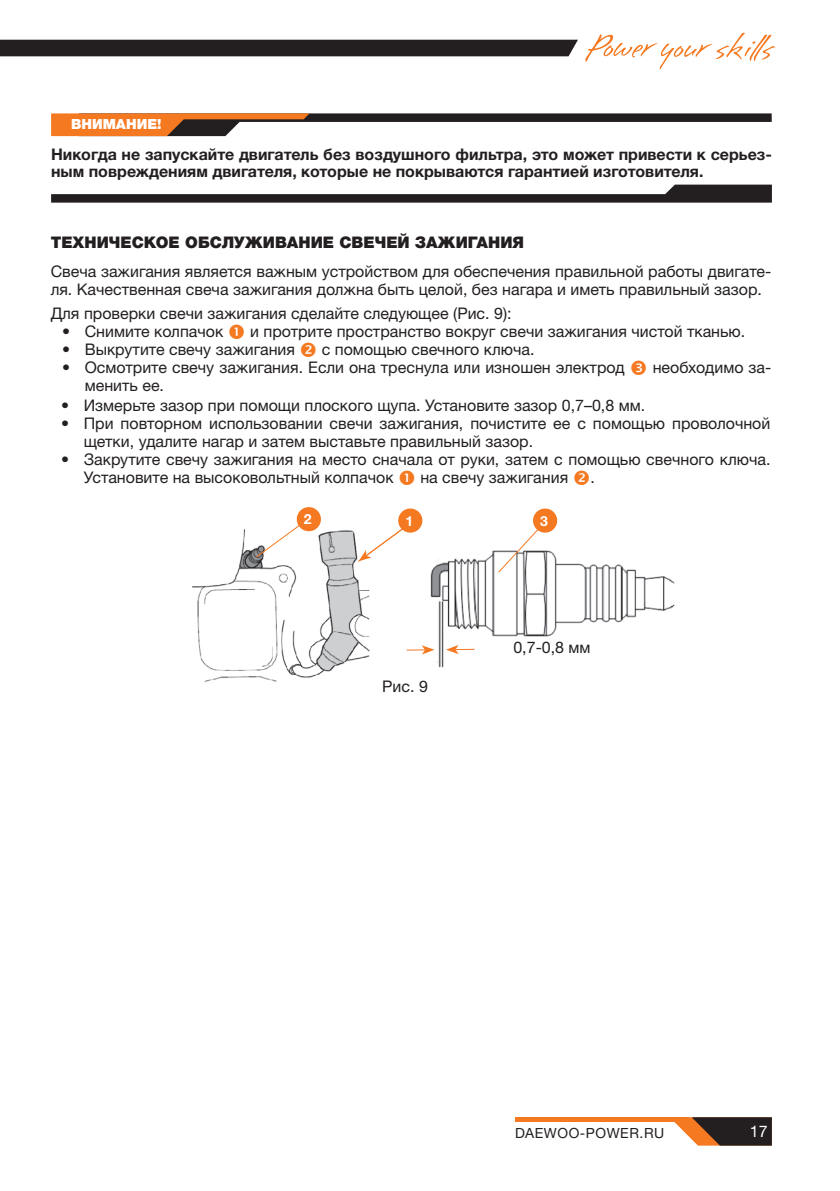
<style>
.page{position:relative;width:840px;height:1191px;background:#fff}
.page>*{position:absolute;margin:0;border:0;box-sizing:border-box;transform-origin:0 0}
.t1{font:16px/18px "Helvetica Neue LTW1 G";color:#231f20}
.t2{font:700 16px/17px "Helvetica Neue LTW1 G";color:#231f20}
.t3{font:900 16px "Helvetica Neue LTW1 G";color:#231f20}
.t4{font:16px "Helvetica Neue LTW1 G";color:#fff}
.t5{font:14px "Helvetica Neue LTW1 G";letter-spacing:.04em;color:#231f20}
.t6{font:900 14px "Helvetica Neue LTW1 G";color:#fff}
.t7{font:700 14px "Helvetica Neue LTW1 G";color:#fff}
</style>
<div class="page">
<svg style="left:674px;top:1117px;width:97px;height:28px;background:#654937"></svg>
<svg style="left:585px;top:33px;width:189px;height:36px"></svg>
<div style="left:514px;top:1117px;width:174px;height:5px;background:#f47921"></div>
<div style="left:0;top:40px;width:577px;height:16px;background:#231f20"></div>
<svg style="left:51px;top:113px;width:720px;height:23px"></svg>
<svg style="left:51px;top:185px;width:720px;height:18px"></svg>
<img style="left:193px;top:510px;width:481px;height:172px">
<svg style="left:255px;top:520px;width:50px;height:38px"></svg>
<svg style="left:357px;top:525px;width:50px;height:37px"></svg>
<svg style="left:497px;top:514px;width:54px;height:59px"></svg>
<svg style="left:445px;top:645px;width:29px;height:9px"></svg>
<svg style="left:406px;top:645px;width:28px;height:9px"></svg>
<div style="left:398px;top:508px;width:24px;height:24px;background:#f47921;border-radius:50%"></div>
<div style="left:296px;top:507px;width:25px;height:24px;background:#f47921;border-radius:50%"></div>
<div style="left:532px;top:508px;width:25px;height:24px;background:#f47921;border-radius:50%"></div>
<p class="t6" style="left:71px;top:116px;width:92px">ВНИМАНИЕ!</p>
<p class="t2" style="left:51px;top:145px;width:722px">Никогда не запускайте двигатель без воздушного фильтра, это может привести к серьез&shy;ным повреждениям двигателя, которые не покрываются гарантией изготовителя.</p>
<p class="t3" style="left:51px;top:233px;width:474px">ТЕХНИЧЕСКОЕ ОБСЛУЖИВАНИЕ СВЕЧЕЙ ЗАЖИГАНИЯ</p>
<p class="t1" style="left:51px;top:262px;width:721px">Свеча зажигания является важным устройством для обеспечения правильной работы двигате&shy;ля. Качественная свеча зажигания должна быть целой, без нагара и иметь правильный зазор.</p>
<p class="t1" style="left:51px;top:304px;width:462px">Для проверки свечи зажигания сделайте следующее (Рис. 9):</p>
<p class="t1" style="left:62px;top:322px;width:163px">• Снимите колпачок</p>
<p class="t1" style="left:250px;top:322px;width:496px">и протрите пространство вокруг свечи зажигания чистой тканью.</p>
<p class="t1" style="left:62px;top:340px;width:234px">• Выкрутите свечу зажигания</p>
<p class="t1" style="left:321px;top:340px;width:214px">с помощью свечного ключа.</p>
<p class="t1" style="left:62px;top:358px;width:563px">• Осмотрите свечу зажигания. Если она треснула или изношен электрод</p>
<p class="t1" style="left:652px;top:358px;width:120px">необходимо за-</p>
<p class="t1" style="left:85px;top:376px;width:81px">менить ее.</p>
<p class="t1" style="left:61px;top:396px;width:585px">• Измерьте зазор при помощи плоского щупа. Установите зазор 0,7–0,8 мм.</p>
<p class="t1" style="left:84px;top:414px;width:687px;text-indent:-23px">• При повторном использовании свечи зажигания, почистите ее с помощью проволочной щетки, удалите нагар и затем выставьте правильный зазор.</p>
<p class="t1" style="left:84px;top:450px;width:688px;text-indent:-23px">• Закрутите свечу зажигания на место сначала от руки, затем с помощью свечного ключа.<br>Установите на высоковольтный колпачок</p>
<p class="t1" style="left:420px;top:468px;width:149px">на свечу зажигания</p>
<p class="t1" style="left:590px;top:468px;width:6px">.</p>
<p class="t7" style="left:304px;top:510px;width:9px">2</p>
<p class="t7" style="left:405px;top:512px;width:9px">1</p>
<p class="t7" style="left:540px;top:512px;width:9px">3</p>
<p class="t1" style="left:382px;top:677px;width:47px">Рис. 9</p>
<p class="t1" style="left:513px;top:638px;width:79px">0,7-0,8 мм</p>
<p class="t5" style="left:514px;top:1124px;width:151px">DAEWOO-POWER.RU</p>
<p class="t4" style="left:749px;top:1121px;width:19px">17</p>
</div>
